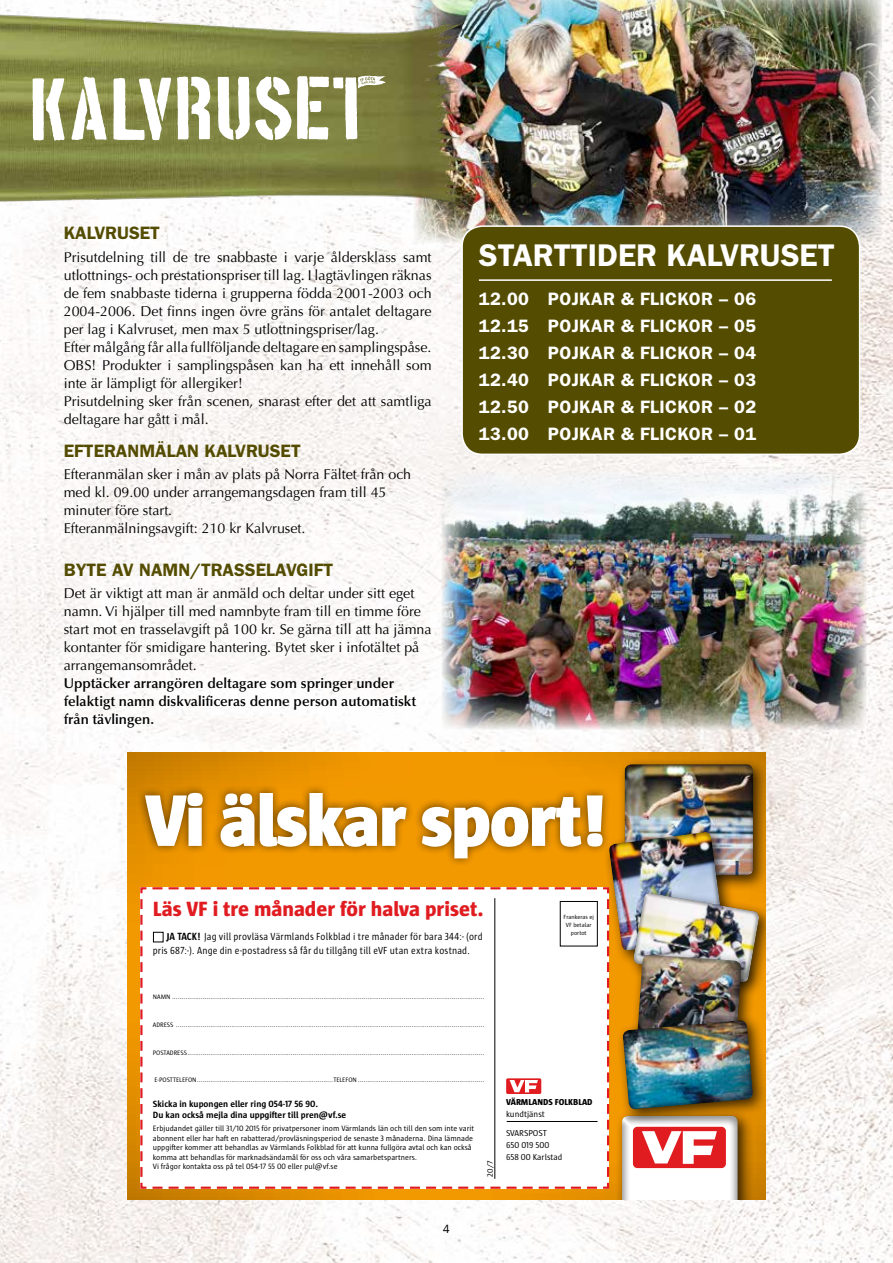
<style>
.page{position:relative;width:893px;height:1263px;background:#fff}
.page>*{position:absolute;margin:0;border:0;box-sizing:border-box;transform-origin:0 0}
.t1{font:800 72.3px "Sun LP";letter-spacing:-.01em;color:#fff}
.t2{font:600 31.5px "Franklin Gothic";color:#fff}
.t3{font:800 21.15px "Sun LP";color:#e01c21}
.t4{font:600 18px/27px "Franklin Gothic";letter-spacing:.02em;color:#fff;text-align:justify}
.t5{font:600 18px "Franklin Gothic";color:#544c00}
.t6{font:14.25px/18px "Optima";color:#000}
.t7{font:600 14.25px/18px "Optima";color:#000}
.t8{font:12px "Franklin Gothic";color:#000}
.t9{font:10.5px/14.5px "Sun LP";letter-spacing:.015em;color:#000;scale:.91 1}
.t10{font:700 9.3px/10.5px "Sun LP";color:#000}
.t11{font:8.85px/19.4px "Sun LP";color:#000}
.t12{font:800 8.85px "Sun LP";color:#000}
.t13{font:7.95px/9.4px "Sun LP";color:#000}
.t14{font:6.6px "Sun LP";color:#000}
.t15{font:6.15px/7.9px "Sun LP";color:#000;text-align:center}
.s1{font-family:"Agenda";font-weight:700;font-size:10.65px}
.s2{font-weight:700;font-size:10.65px}
</style>
<div class="page">
<img style="left:0;top:3px;width:893px;height:1260px">
<img style="left:414px;top:0;width:468px;height:244px">
<svg style="left:128px;top:753px;width:637px;height:446px;background:#e69000"></svg>
<div style="left:617px;top:757px;width:148px;height:134px;background:#000;opacity:.75"></div>
<div style="left:619px;top:760px;width:139px;height:116px;background:#000;opacity:.4"></div>
<div style="left:137px;top:784px;width:474px;height:83px;background:#000;opacity:.6"></div>
<img style="left:140px;top:792px;width:625px;height:407px">
<div style="left:462px;top:226px;width:398px;height:228px;background:#544c00;border-radius:21px"></div>
<div style="left:461px;top:225px;width:399px;height:230px;border:2px solid #fff;border-radius:21px"></div>
<hr style="left:479px;top:279px;width:353px;height:2px;background:#fff">
<img style="left:442px;top:470px;width:424px;height:260px">
<img style="left:0;top:0;width:539px;height:215px">
<svg style="left:177px;top:77px;width:34px;height:62px"></svg>
<svg style="left:218px;top:76px;width:168px;height:64px"></svg>
<svg style="left:33px;top:78px;width:32px;height:62px"></svg>
<svg style="left:72px;top:76px;width:35px;height:64px"></svg>
<svg style="left:113px;top:78px;width:58px;height:62px"></svg>
<p class="t5" style="left:64px;top:222px;width:98px">KALVRUSET</p>
<p class="t6" style="left:64px;top:248px;width:369px">Prisutdelning till de tre snabbaste i varje åldersklass samt utlottnings- och prestationspriser till lag. I lagtävlingen räknas de fem snabbaste tiderna i grupperna födda 2001-2003 och 2004-2006. Det finns ingen övre gräns för antalet deltagare per lag i Kalvruset, men max 5 utlottningspriser/lag.<br>Efter målgång får alla fullföljande deltagare en samplingspåse.<br>OBS! Produkter i samplingspåsen kan ha ett innehåll som inte är lämpligt för allergiker!<br>Prisutdelning sker från scenen, snarast efter det att samtliga deltagare har gått i mål.</p>
<p class="t5" style="left:64px;top:440px;width:238px">EFTERANMÄLAN KALVRUSET</p>
<p class="t6" style="left:64px;top:466px;width:349px">Efteranmälan sker i mån av plats på Norra Fältet från och med kl. 09.00 under arrangemangsdagen fram till 45 minuter före start.<br>Efteranmälningsavgift: 210 kr Kalvruset.</p>
<p class="t5" style="left:64px;top:559px;width:271px">BYTE AV NAMN/TRASSELAVGIFT</p>
<p class="t6" style="left:64px;top:584px;width:369px">Det är viktigt att man är anmäld och deltar under sitt eget namn. Vi hjälper till med namnbyte fram till en timme före start mot en trasselavgift på 100 kr. Se gärna till att ha jämna kontanter för smidigare hantering. Bytet sker i infotältet på arrangemansområdet.</p>
<p class="t7" style="left:64px;top:674px;width:354px">Upptäcker arrangören deltagare som springer under felaktigt namn diskvalificeras denne person automatiskt från tävlingen.</p>
<h2 class="t2" style="left:479px;top:236px;width:357px">STARTTIDER KALVRUSET</h2>
<p class="t4" style="left:479px;top:286px;width:279px">12.00 POJKAR &amp; FLICKOR – 06<br>12.15 POJKAR &amp; FLICKOR – 05<br>12.30 POJKAR &amp; FLICKOR – 04<br>12.40 POJKAR &amp; FLICKOR – 03<br>12.50 POJKAR &amp; FLICKOR – 02<br>13.00 POJKAR &amp; FLICKOR – 01</p>
<h1 class="t1" style="left:146px;top:781px;width:462px">Vi älskar sport!</h1>
<h3 class="t3" style="left:153px;top:898px;width:332px">Läs VF i tre månader för halva priset.</h3>
<p class="t9" style="left:153px;top:929px;width:364px;text-indent:14px"><span class="s1">J</span><span class="s2">A TACK!</span> Jag vill provläsa Värmlands Folkblad i tre månader för bara 344:- (ord pris 687:-). Ange din e-postadress så får du tillgång till eVF utan extra kostnad.</p>
<p class="t14" style="left:153px;top:993px;width:333px">NAMN ...................................................................................................................................................................</p>
<p class="t14" style="left:153px;top:1021px;width:333px">ADRESS .................................................................................................................................................................</p>
<p class="t14" style="left:153px;top:1049px;width:333px">POSTADRESS...........................................................................................................................................................</p>
<p class="t14" style="left:154px;top:1076px;width:331px">E-POSTTELEFON.......................................................................TELEFON..................................................................</p>
<p class="t10" style="left:153px;top:1099px;width:195px">Skicka in kupongen eller ring 054-17 56 90.<br>Du kan också mejla dina uppgifter till pren@vf.se</p>
<p class="t13" style="left:153px;top:1123px;width:323px">Erbjudandet gäller till 31/10 2015 för privatpersoner inom Värmlands län och till den som inte varit abonnent eller har haft en rabatterad/provläsningsperiod de senaste 3 månaderna. Dina lämnade uppgifter kommer att behandlas av Värmlands Folkblad för att kunna fullgöra avtal och kan också komma att behandlas för marknadsändamål för oss och våra samarbetspartners.<br>Vi frågor kontakta oss på tel 054-17 55 00 eller pul@vf.se</p>
<p class="t13" style="left:485px;top:1176px;width:17px;rotate:-90deg">20/7</p>
<p class="t15" style="left:564px;top:913px;width:32px">Frankeras ej<br>VF betalar portot</p>
<p class="t12" style="left:506px;top:1097px;width:88px">VÄRMLANDS FOLKBLAD</p>
<p class="t11" style="left:506px;top:1104px;width:42px">kundtjänst<br>SVARSPOST</p>
<p class="t11" style="left:506px;top:1139px;width:58px;line-height:11.9px">650 019 500<br>658 00 Karlstad</p>
<p class="t8" style="left:443px;top:1222px;width:9px">4</p>
</div>
